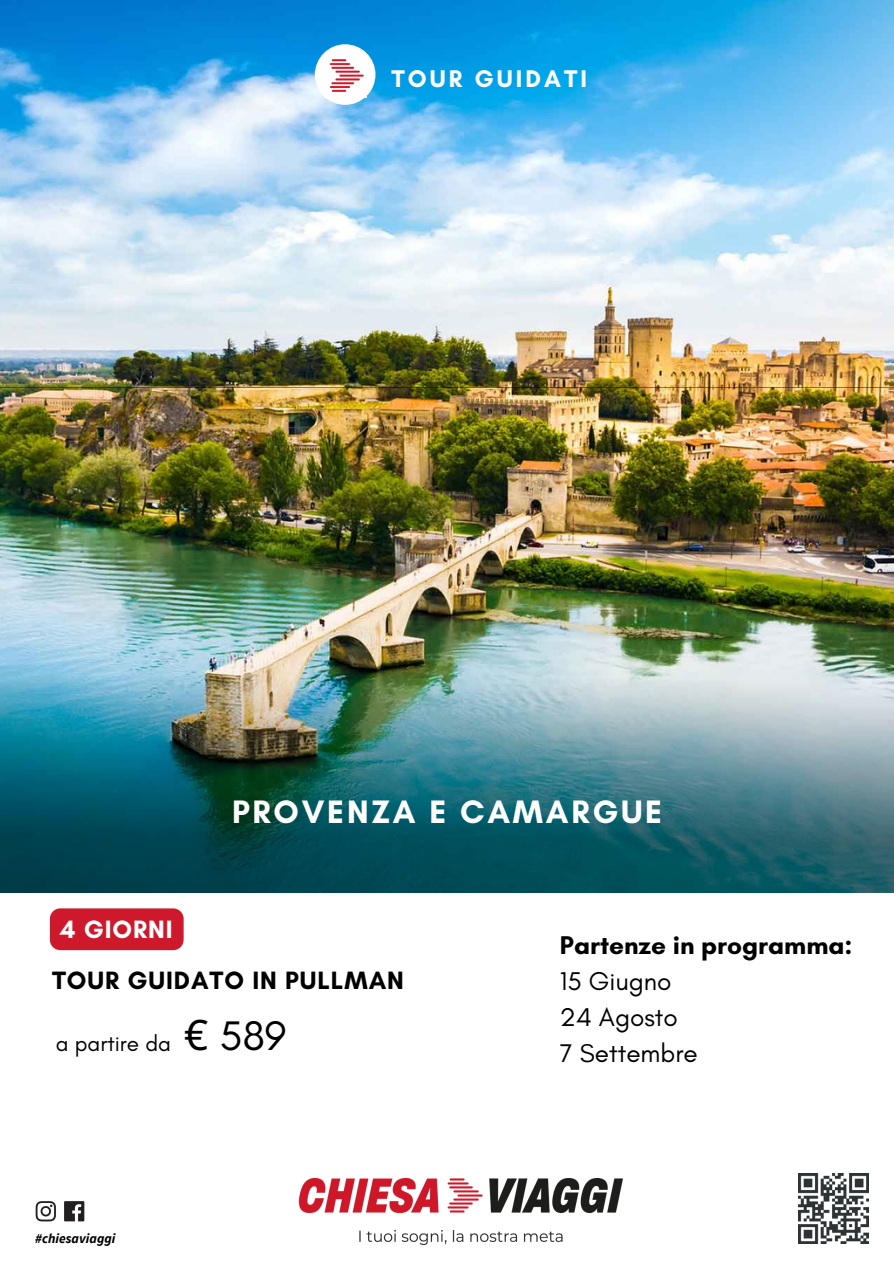
<style>
.page{position:relative;width:894px;height:1264px;background:#fff}
.page>*{position:absolute;margin:0;border:0;box-sizing:border-box;transform-origin:0 0}
.t1{font:42px "Glacial Indifference";color:#000}
.t2{font:700 33px "Glacial Indifference";letter-spacing:.085em;color:#fff}
.t3{font:26.1px/36px "Glacial Indifference";color:#000}
.t4{font:700 26.1px "Glacial Indifference";color:#000}
.t5{font:700 25.5px "Glacial Indifference";letter-spacing:.035em;color:#000}
.t6{font:700 25.5px "Glacial Indifference";letter-spacing:.035em;color:#fff}
.t7{font:700 24.6px "Glacial Indifference";letter-spacing:.125em;color:#fff}
.t8{font:22.5px "Glacial Indifference";color:#000}
.t9{font:italic 700 13.5px "Source Sans Pro";letter-spacing:.005em;color:#000}
.s1{font-family:"Noto Sans"}
</style>
<div class="page">
<img style="left:0;top:0;width:893px;height:388px">
<img style="left:0;top:388px;width:893px;height:504px">
<div style="left:315px;top:44px;width:60px;height:61px;background:#fff;border-radius:50%"></div>
<img style="left:330px;top:59px;width:37px;height:38px">
<img style="left:298px;top:1178px;width:324px;height:65px">
<img style="left:798px;top:1173px;width:69px;height:70px">
<img style="left:35px;top:1201px;width:50px;height:21px">
<div style="left:50px;top:908px;width:133px;height:42px;background:#ce192c"></div>
<p class="t7" style="left:391px;top:63px;width:197px">TOUR GUIDATI</p>
<p class="t2" style="left:232px;top:791px;width:431px">PROVENZA E CAMARGUE</p>
<p class="t6" style="left:60px;top:914px;width:114px">4 GIORNI</p>
<p class="t5" style="left:52px;top:964px;width:353px">TOUR GUIDATO IN PULLMAN</p>
<p class="t8" style="left:56px;top:1029px;width:117px">a partire da</p>
<h1 class="t1" style="left:184px;top:1009px;width:104px"><span class="s1">€</span> 589</h1>
<p class="t9" style="left:35px;top:1229px;width:82px">#chiesaviaggi</p>
<p class="t4" style="left:560px;top:929px;width:294px">Partenze in programma:</p>
<p class="t3" style="left:560px;top:963px;width:139px">15 Giugno<br>24 Agosto<br>7 Settembre</p>
</div>
